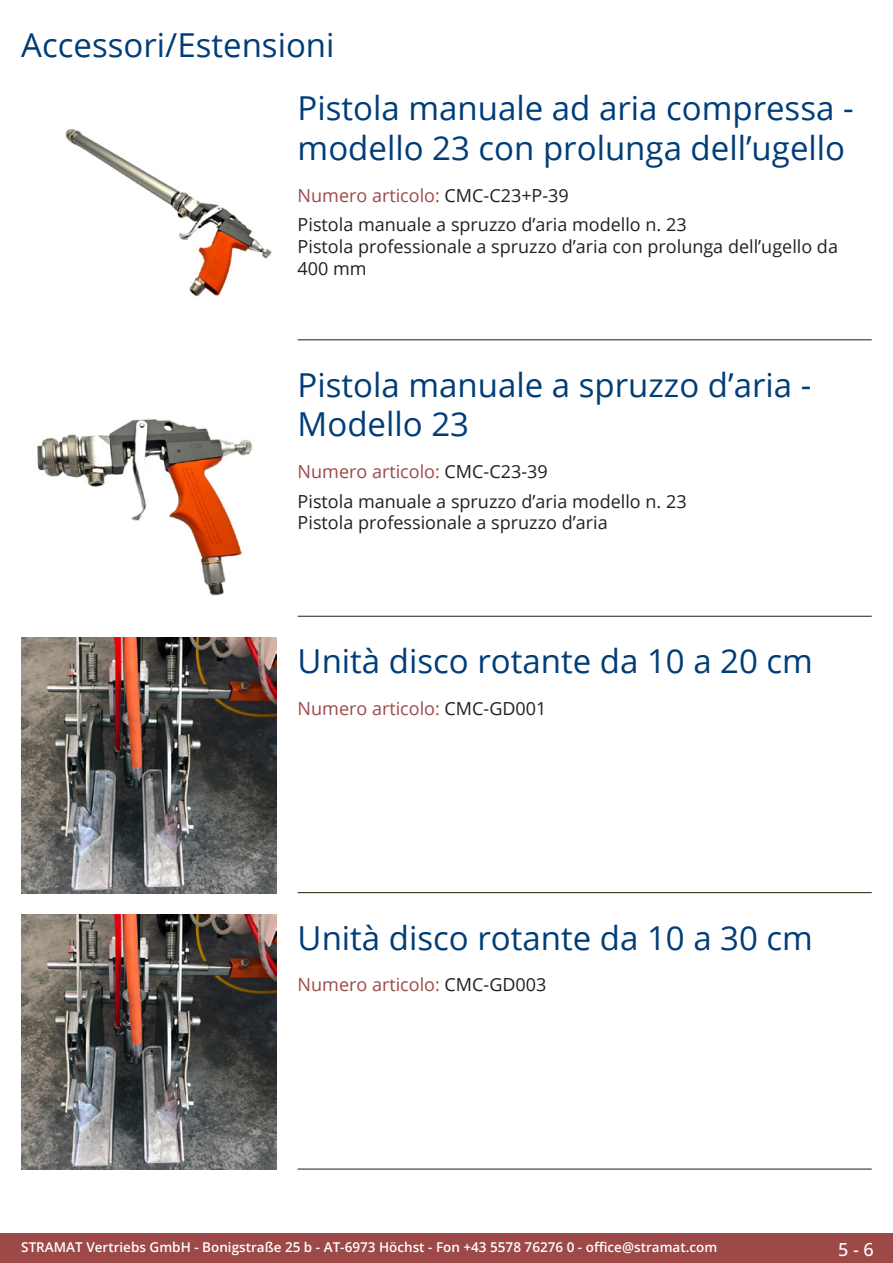
<style>
.page{position:relative;width:893px;height:1263px;background:#fff}
.page>*{position:absolute;margin:0;border:0;box-sizing:border-box;transform-origin:0 0}
.Produkttitel{font:33px/39.6px "Open Sans";color:#003d78}
.RastTitel{font:33px "Open Sans";color:#003d78}
.Beschreibung_Text{font:18px/21.6px "Open Sans";color:#231f20}
.TechDaten_Überschrif{font:18px "Open Sans";color:#9c4948}
.t1{font:500 18px "Open Sans";color:#fff}
.t2{font:600 13.5px "Open Sans";color:#fff}
.s1{color:#231f20}
</style>
<div class="page">
<div style="left:0;top:1233px;width:893px;height:30px;background:#9c4948"></div>
<hr style="left:298px;top:340px;width:574px;height:1px;background:#201d08">
<hr style="left:298px;top:616px;width:574px;height:1px;background:#201d08">
<hr style="left:298px;top:892px;width:574px;height:1px;background:#201d08">
<hr style="left:298px;top:1169px;width:574px;height:1px;background:#201d08">
<img style="left:65px;top:129px;width:207px;height:168px">
<img style="left:37px;top:419px;width:215px;height:177px">
<img style="left:21px;top:638px;width:255px;height:255px">
<img style="left:21px;top:914px;width:255px;height:255px">
<p class="RastTitel" style="left:21px;top:22px;width:315px">Accessori/Estensioni</p>
<p class="Produkttitel" style="left:298px;top:88px;width:557px">Pistola manuale ad aria compressa - modello 23 con prolunga dell’ugello</p>
<p class="TechDaten_Überschrif" style="left:298px;top:183px;width:273px">Numero articolo: <span class="s1">CMC-C23+P-39</span></p>
<p class="Beschreibung_Text" style="left:298px;top:214px;width:542px">Pistola manuale a spruzzo d’aria modello n. 23<br>Pistola professionale a spruzzo d’aria con prolunga dell’ugello da<br>400 mm</p>
<p class="Produkttitel" style="left:298px;top:364px;width:515px">Pistola manuale a spruzzo d’aria -<br>Modello 23</p>
<p class="TechDaten_Überschrif" style="left:298px;top:459px;width:252px">Numero articolo: <span class="s1">CMC-C23-39</span></p>
<p class="Beschreibung_Text" style="left:298px;top:490px;width:390px">Pistola manuale a spruzzo d’aria modello n. 23<br>Pistola professionale a spruzzo d’aria</p>
<p class="Produkttitel" style="left:298px;top:640px;width:517px">Unità disco rotante da 10 a 20 cm</p>
<p class="TechDaten_Überschrif" style="left:298px;top:696px;width:250px">Numero articolo: <span class="s1">CMC-GD001</span></p>
<p class="Produkttitel" style="left:298px;top:917px;width:517px">Unità disco rotante da 10 a 30 cm</p>
<p class="TechDaten_Überschrif" style="left:298px;top:972px;width:250px">Numero articolo: <span class="s1">CMC-GD003</span></p>
<p class="t2" style="left:21px;top:1238px;width:698px">STRAMAT Vertriebs GmbH - Bonigstraße 25 b - AT-6973 Höchst - Fon +43 5578 76276 0 - office@stramat.com</p>
<p class="t1" style="left:838px;top:1237px;width:37px">5 - 6</p>
</div>
